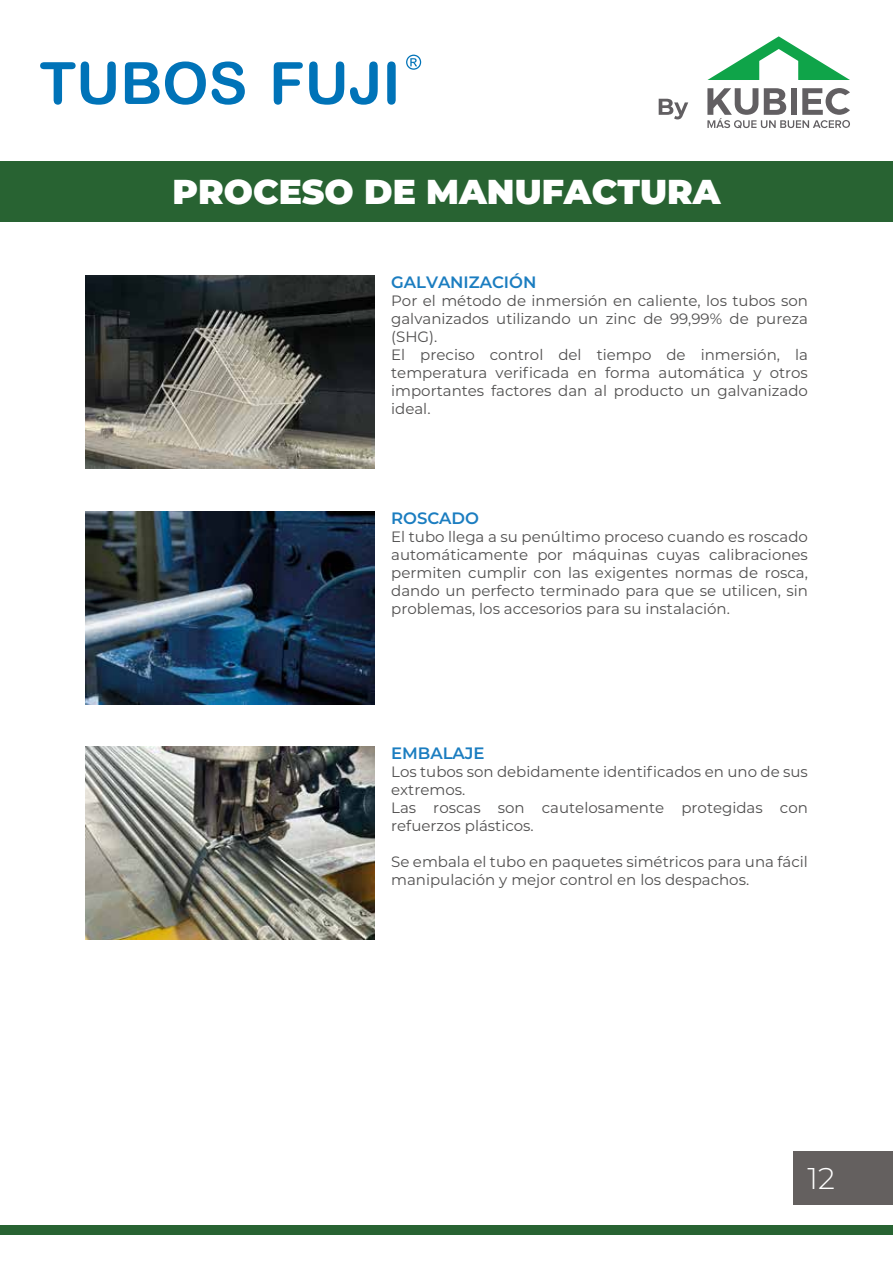
<style>
.page{position:relative;width:893px;height:1263px;background:#fff}
.page>*{position:absolute;margin:0;border:0;box-sizing:border-box;transform-origin:0 0}
.t1{font:900 34.5px "Montserrat";color:#fff}
.t2{font:300 30px "Montserrat";color:#fff}
.t3{font:600 16.5px "Montserrat";letter-spacing:-.005em;color:#1b7dc0}
.t4{font:15px/18px "Montserrat";color:#504f4f}
</style>
<div class="page">
<svg style="left:707px;top:36px;width:143px;height:44px"></svg>
<svg style="left:707px;top:88px;width:143px;height:40px"></svg>
<svg style="left:659px;top:99px;width:29px;height:20px"></svg>
<div style="left:0;top:161px;width:893px;height:60px;background:#286332"></div>
<svg style="left:406px;top:55px;width:15px;height:15px"></svg>
<svg style="left:40px;top:61px;width:76px;height:44px"></svg>
<svg style="left:125px;top:61px;width:81px;height:44px"></svg>
<svg style="left:212px;top:61px;width:33px;height:44px"></svg>
<svg style="left:274px;top:62px;width:29px;height:43px"></svg>
<svg style="left:309px;top:61px;width:35px;height:44px"></svg>
<svg style="left:350px;top:61px;width:28px;height:44px"></svg>
<svg style="left:387px;top:61px;width:9px;height:44px"></svg>
<img style="left:85px;top:512px;width:289px;height:193px">
<img style="left:85px;top:276px;width:289px;height:193px">
<img style="left:85px;top:746px;width:289px;height:193px">
<div style="left:0;top:1225px;width:893px;height:10px;background:#286332"></div>
<div style="left:794px;top:1151px;width:99px;height:54px;background:#64605f"></div>
<h1 class="t1" style="left:172px;top:166px;width:550px">PROCESO DE MANUFACTURA</h1>
<p class="t3" style="left:391px;top:271px;width:147px">GALVANIZACIÓN</p>
<p class="t4" style="left:391px;top:291px;width:418px">Por el método de inmersión en caliente, los tubos son galvanizados utilizando un zinc de 99,99% de pureza (SHG).<br>El preciso control del tiempo de inmersión, la temperatura verificada en forma automática y otros importantes factores dan al producto un galvanizado ideal.</p>
<p class="t3" style="left:391px;top:507px;width:89px">ROSCADO</p>
<p class="t4" style="left:391px;top:527px;width:418px;text-align:justify">El tubo llega a su penúltimo proceso cuando es roscado automáticamente por máquinas cuyas calibraciones permiten cumplir con las exigentes normas de rosca, dando un perfecto terminado para que se utilicen, sin problemas, los accesorios para su instalación.</p>
<p class="t3" style="left:391px;top:742px;width:95px">EMBALAJE</p>
<p class="t4" style="left:391px;top:762px;width:418px">Los tubos son debidamente identificados en uno de sus extremos.<br>Las roscas son cautelosamente protegidas con refuerzos plásticos.</p>
<p class="t4" style="left:391px;top:852px;width:418px">Se embala el tubo en paquetes simétricos para una fácil manipulación y mejor control en los despachos.</p>
<h2 class="t2" style="left:808px;top:1158px;width:29px">12</h2>
</div>
